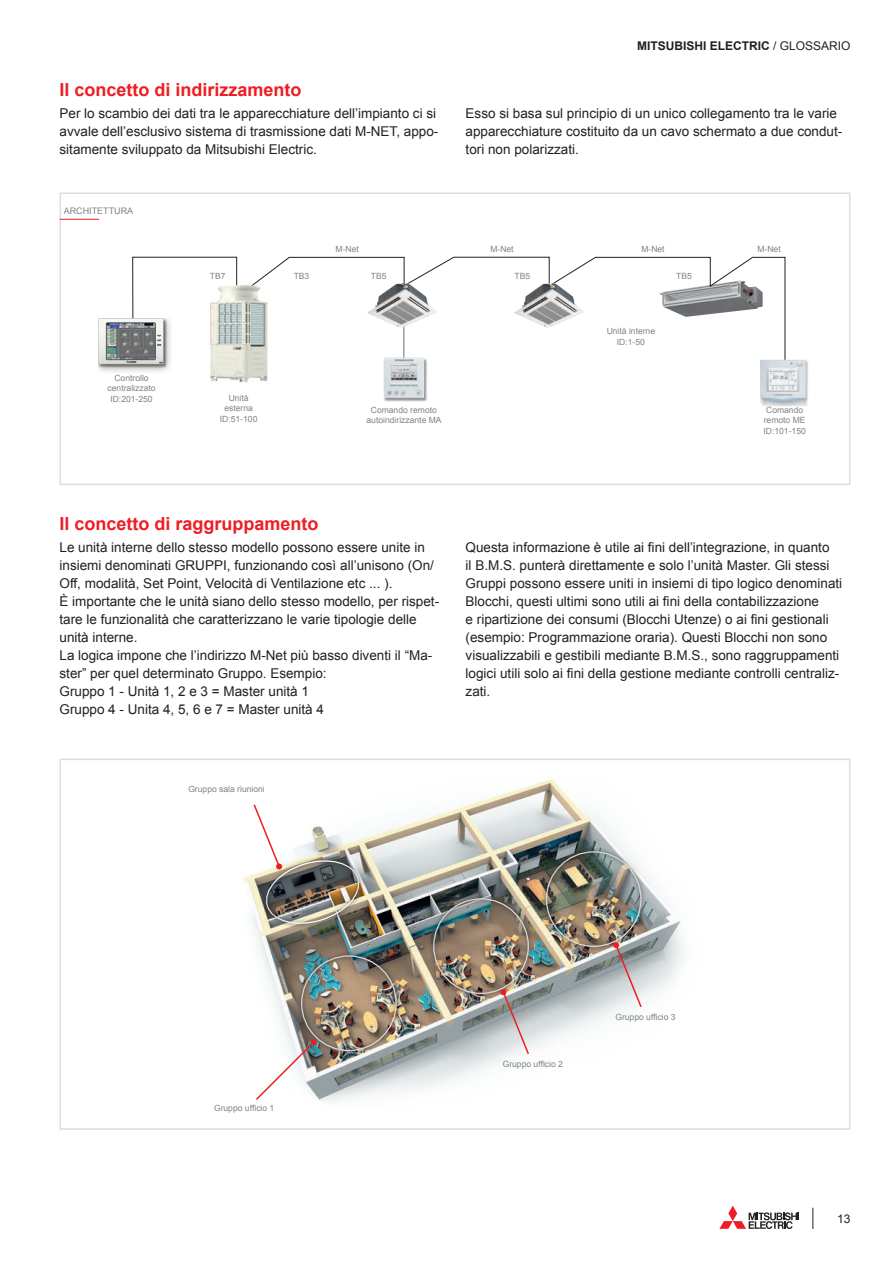
<style>
.page{position:relative;width:893px;height:1263px;background:#fff}
.page>*{position:absolute;margin:0;border:0;box-sizing:border-box;transform-origin:0 0}
.t1{font:700 18px "Arial";color:#ee1d23}
.t2{font:13.5px/18px "Arial";color:#231f20}
.t3{font:700 12px "Arial";color:#231f20}
.t4{font:12px "Arial";color:#231f20}
.t5{font:9px "Arial";color:#808285}
.t6{font:8.55px/10.5px "Arial";color:#808285;text-align:center}
.s1{font-weight:400}
</style>
<div class="page">
<svg style="left:719px;top:1206px;width:80px;height:23px"></svg>
<svg style="left:812px;top:1208px;width:1px;height:21px"></svg>
<div style="left:60px;top:192px;width:790px;height:293px;border:2px solid #dcdddf"></div>
<img style="left:189px;top:759px;width:526px;height:343px">
<img style="left:297px;top:951px;width:104px;height:104px">
<svg style="left:254px;top:1039px;width:63px;height:62px"></svg>
<img style="left:429px;top:894px;width:105px;height:104px">
<svg style="left:500px;top:989px;width:30px;height:67px;background:#bdb6b7"></svg>
<img style="left:541px;top:847px;width:105px;height:104px">
<svg style="left:613px;top:942px;width:30px;height:67px;background:#beb7b9"></svg>
<img style="left:252px;top:803px;width:110px;height:125px">
<svg style="left:403px;top:256px;width:383px;height:104px"></svg>
<img style="left:514px;top:283px;width:70px;height:45px">
<img style="left:367px;top:283px;width:70px;height:45px">
<div style="left:98px;top:318px;width:75px;height:56px;background:#231f20;opacity:.5"></div>
<svg style="left:98px;top:256px;width:140px;height:109px"></svg>
<img style="left:107px;top:323px;width:48px;height:36px">
<div style="left:760px;top:360px;width:48px;height:47px;background:#231f20;opacity:.5"></div>
<img style="left:760px;top:360px;width:47px;height:43px">
<svg style="left:256px;top:256px;width:149px;height:31px"></svg>
<div style="left:384px;top:357px;width:44px;height:45px;background:#231f20;opacity:.5"></div>
<img style="left:384px;top:357px;width:40px;height:41px">
<img style="left:207px;top:282px;width:61px;height:101px">
<hr style="left:60px;top:219px;width:39px;height:1px;background:#ee1d23">
<h1 class="t1" style="left:60px;top:78px;width:244px">Il concetto di indirizzamento</h1>
<p class="t2" style="left:60px;top:105px;width:380px">Per lo scambio dei dati tra le apparecchiature dell’impianto ci si avvale dell’esclusivo sistema di trasmissione dati M-NET, appo&shy;sitamente sviluppato da Mitsubishi Electric.</p>
<p class="t5" style="left:64px;top:205px;width:71px">ARCHITETTURA</p>
<p class="t3" style="left:637px;top:37px;width:215px">MITSUBISHI ELECTRIC <span class="s1">/ GLOSSARIO</span></p>
<p class="t2" style="left:466px;top:104px;width:378px">Esso si basa sul principio di un unico collegamento tra le varie apparecchiature costituito da un cavo schermato a due condut&shy;tori non polarizzati.</p>
<p class="t6" style="left:108px;top:372px;width:49px">Controllo centralizzato<br>ID:201-250</p>
<p class="t6" style="left:210px;top:271px;width:17px">TB7</p>
<p class="t6" style="left:220px;top:393px;width:39px">Unità esterna<br>ID:51-100</p>
<p class="t6" style="left:336px;top:243px;width:25px">M-Net</p>
<p class="t6" style="left:490px;top:243px;width:25px">M-Net</p>
<p class="t6" style="left:641px;top:243px;width:25px">M-Net</p>
<p class="t6" style="left:757px;top:243px;width:25px">M-Net</p>
<p class="t6" style="left:294px;top:271px;width:17px">TB3</p>
<p class="t6" style="left:371px;top:271px;width:17px">TB5</p>
<p class="t6" style="left:515px;top:271px;width:17px">TB5</p>
<p class="t6" style="left:367px;top:404px;width:77px">Comando remoto autoindirizzante MA</p>
<p class="t6" style="left:607px;top:326px;width:50px">Unità interne<br>ID:1-50</p>
<p class="t6" style="left:676px;top:271px;width:17px">TB5</p>
<p class="t6" style="left:763px;top:404px;width:44px">Comando remoto ME<br>ID:101-150</p>
<h1 class="t1" style="left:60px;top:512px;width:261px">Il concetto di raggruppamento</h1>
<p class="t2" style="left:60px;top:539px;width:381px">Le unità interne dello stesso modello possono essere unite in insiemi denominati GRUPPI, funzionando così all’unisono (On/ Off, modalità, Set Point, Velocità di Ventilazione etc ... ).<br>È importante che le unità siano dello stesso modello, per rispet&shy;tare le funzionalità che caratterizzano le varie tipologie delle unità interne.<br>La logica impone che l’indirizzo M-Net più basso diventi il “Ma&shy;ster” per quel determinato Gruppo. Esempio:<br>Gruppo 1 - Unità 1, 2 e 3 = Master unità 1<br>Gruppo 4 - Unita 4, 5, 6 e 7 = Master unità 4</p>
<p class="t2" style="left:466px;top:539px;width:378px">Questa informazione è utile ai fini dell’integrazione, in quanto<br>il B.M.S. punterà direttamente e solo l’unità Master. Gli stessi Gruppi possono essere uniti in insiemi di tipo logico denominati Blocchi, questi ultimi sono utili ai fini della contabilizzazione<br>e ripartizione dei consumi (Blocchi Utenze) o ai fini gestionali (esempio: Programmazione oraria). Questi Blocchi non sono visualizzabili e gestibili mediante B.M.S., sono raggruppamenti logici utili solo ai fini della gestione mediante controlli centraliz&shy;zati.</p>
<p class="t6" style="left:188px;top:784px;width:78px">Gruppo sala riunioni</p>
<p class="t6" style="left:214px;top:1103px;width:62px">Gruppo ufficio 1</p>
<p class="t6" style="left:503px;top:1059px;width:62px">Gruppo ufficio 2</p>
<p class="t6" style="left:615px;top:1012px;width:62px">Gruppo ufficio 3</p>
<p class="t4" style="left:837px;top:1211px;width:15px">13</p>
</div>
